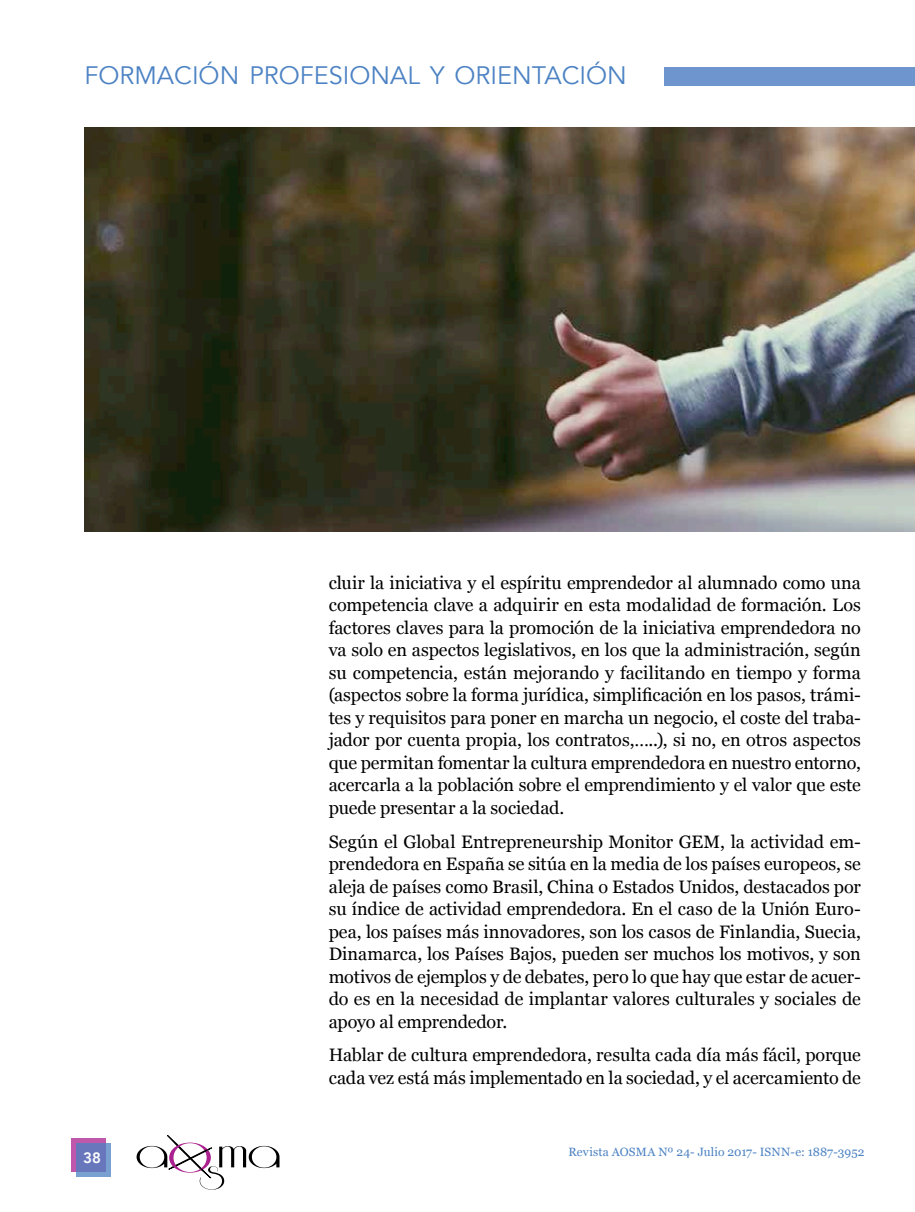
<style>
.page{position:relative;width:915px;height:1212px;background:#fff}
.page>*{position:absolute;margin:0;border:0;box-sizing:border-box;transform-origin:0 0}
.t1{font:25.2px "Avenir";color:#4c82c3}
.t2{font:18px/22.5px "Georgia";letter-spacing:-.005em;color:#000;text-align:justify}
.t3{font:800 15px "Avenir";color:#fff}
.t4{font:12px "Georgia";letter-spacing:.01em;color:#4c82c3}
</style>
<div class="page">
<div style="left:71px;top:1138px;width:34px;height:33px;background:#bf57aa"></div>
<svg style="left:76px;top:1143px;width:35px;height:33px"></svg>
<div style="left:663px;top:67px;width:251px;height:18px;background:#6e95cd"></div>
<svg style="left:136px;top:1135px;width:143px;height:55px"></svg>
<img style="left:84px;top:128px;width:830px;height:403px">
<h1 class="t1" style="left:84px;top:61px;width:543px">FORMACIÓN PROFESIONAL Y ORIENTACIÓN</h1>
<p class="t2" style="left:328px;top:571px;width:533px">cluir la iniciativa y el espíritu emprendedor al alumnado como una competencia clave a adquirir en esta modalidad de formación. Los factores claves para la promoción de la iniciativa emprendedora no va solo en aspectos legislativos, en los que la administración, según su competencia, están mejorando y facilitando en tiempo y forma (aspectos sobre la forma jurídica, simplificación en los pasos, trámi&shy;tes y requisitos para poner en marcha un negocio, el coste del traba&shy;jador por cuenta propia, los contratos,…..), si no, en otros aspectos que permitan fomentar la cultura emprendedora en nuestro entorno, acercarla a la población sobre el emprendimiento y el valor que este puede presentar a la sociedad.</p>
<p class="t2" style="left:328px;top:829px;width:533px">Según el Global Entrepreneurship Monitor GEM, la actividad em&shy;prendedora en España se sitúa en la media de los países europeos, se aleja de países como Brasil, China o Estados Unidos, destacados por su índice de actividad emprendedora. En el caso de la Unión Euro&shy;pea, los países más innovadores, son los casos de Finlandia, Suecia, Dinamarca, los Países Bajos, pueden ser muchos los motivos, y son motivos de ejemplos y de debates, pero lo que hay que estar de acuer&shy;do es en la necesidad de implantar valores culturales y sociales de apoyo al emprendedor.</p>
<p class="t2" style="left:328px;top:1043px;width:533px">Hablar de cultura emprendedora, resulta cada día más fácil, porque cada vez está más implementado en la sociedad, y el acercamiento de</p>
<p class="t3" style="left:83px;top:1144px;width:19px">38</p>
<p class="t4" style="left:568px;top:1143px;width:297px">Revista AOSMA Nº 24- Julio 2017- ISNN-e: 1887-3952</p>
</div>
